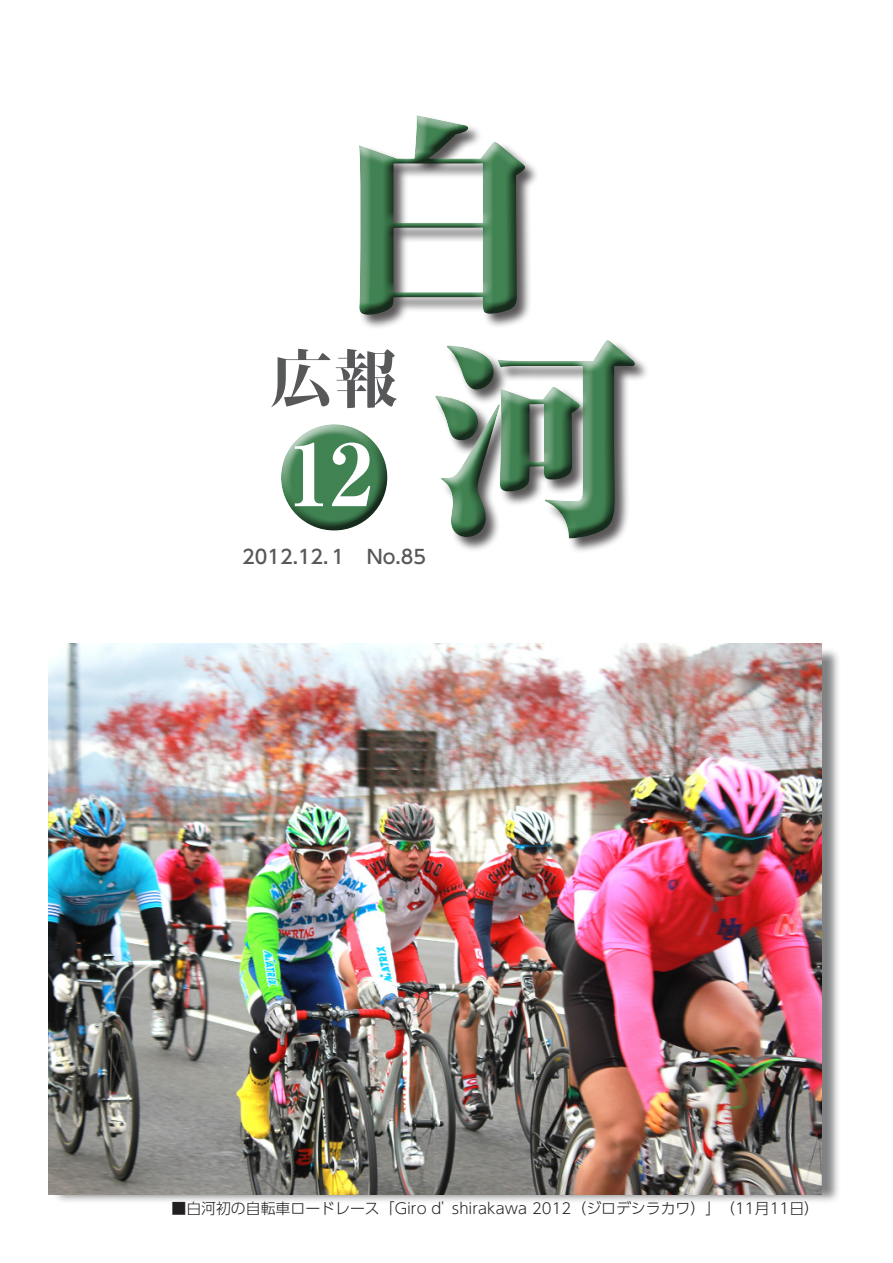
<style>
.page{position:relative;width:893px;height:1263px;background:#fff}
.page>*{position:absolute;margin:0;border:0;box-sizing:border-box;transform-origin:0 0}
.t1{font:800 expanded 212.55px "Ryumin Pr 6";color:#408251}
.t2{font:700 expanded 85.05px "Ryumin Pr 6";color:#fff}
.t3{font:800 63.75px "Kocho Std";color:#57585a}
.t4{font:500 19.2px "UD Shin Go Pro";color:#57585a}
.t5{font:300 14.85px "UD Shin Go Pro";color:#231f20}
</style>
<div class="page">
<div style="left:281px;top:423px;width:107px;height:85px;background:#fff;opacity:.75"></div>
<div style="left:281px;top:440px;width:109px;height:93px;background:#231f20;opacity:.75"></div>
<div style="left:348px;top:104px;width:295px;height:441px;background:#fff"></div>
<div style="left:351px;top:119px;width:294px;height:430px;background:#231f20;opacity:.75"></div>
<div style="left:53px;top:647px;width:789px;height:557px;background:#57585a;opacity:.75"></div>
<img style="left:49px;top:643px;width:772px;height:551px">
<h1 class="t1" style="left:333px;top:48px;width:193px">白</h1>
<p class="t3" style="left:270px;top:327px;width:129px">広報</p>
<p class="t2" style="left:287px;top:407px;width:87px">12</p>
<p class="t4" style="left:242px;top:541px;width:186px">2012.12.１　No.85</p>
<h1 class="t1" style="left:429px;top:272px;width:208px">河</h1>
<p class="t5" style="left:157px;top:1196px;width:664px">　■白河初の自転車ロードレース「Giro d’shirakawa 2012（ジロデシラカワ）」（11月11日(</p>
</div>
